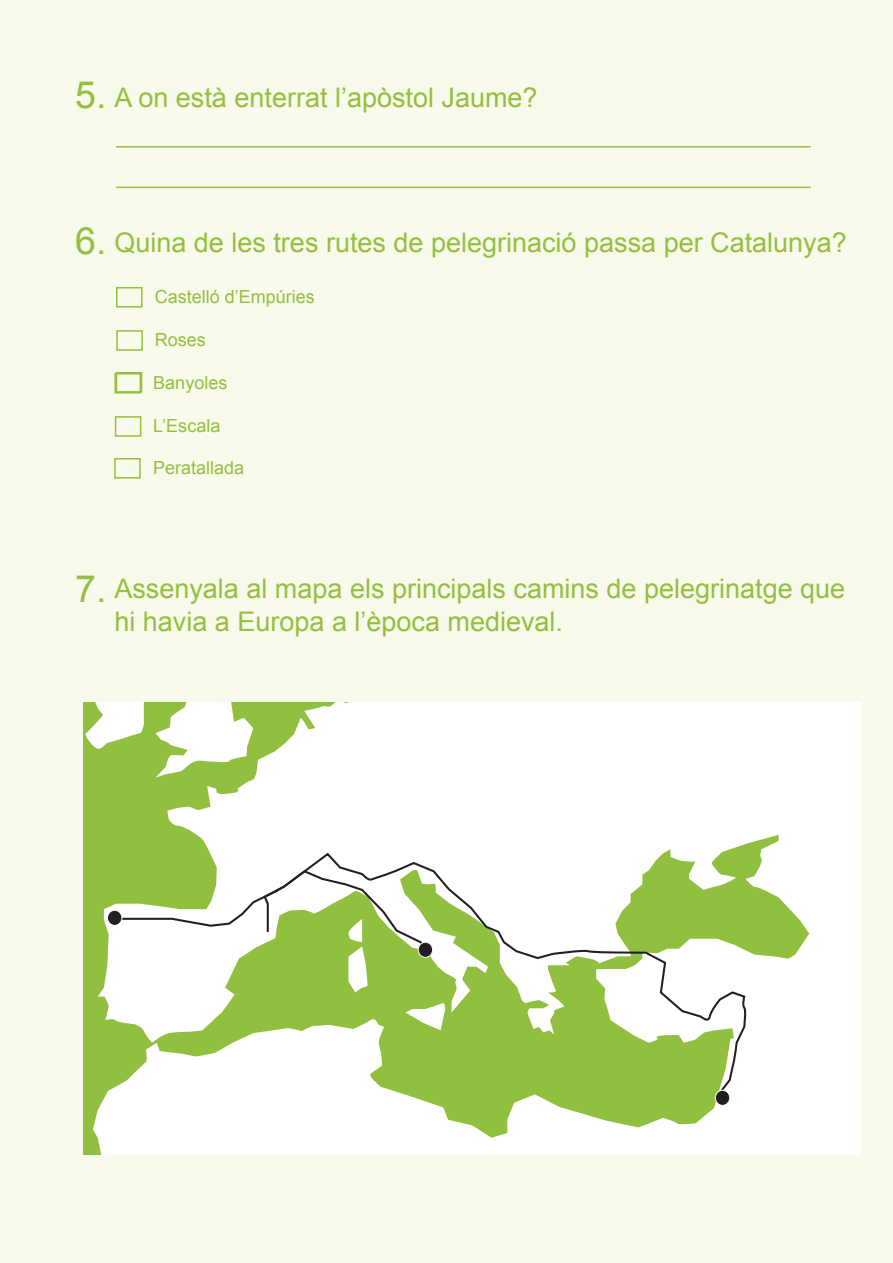
<style>
.page{position:relative;width:893px;height:1263px;background:#f8faec}
.page>*{position:absolute;margin:0;border:0;box-sizing:border-box;transform-origin:0 0}
.t1{font:37.5px "Arial";color:#93c03d}
.t2{font:27px/32.4px "Arial";color:#93c03d}
.t3{font:18px "Arial";color:#93c03d}
</style>
<div class="page">
<div style="left:116px;top:287px;width:27px;height:21px;border:2px solid #93c03d"></div>
<div style="left:116px;top:330px;width:27px;height:21px;border:2px solid #93c03d"></div>
<div style="left:116px;top:372px;width:26px;height:21px;border:2px solid #93c03d"></div>
<div style="left:114px;top:373px;width:27px;height:21px;border:2px solid #93c03d"></div>
<div style="left:115px;top:416px;width:26px;height:21px;border:2px solid #93c03d"></div>
<div style="left:114px;top:458px;width:27px;height:21px;border:2px solid #93c03d"></div>
<svg style="left:98px;top:702px;width:762px;height:230px;background:#eff6e4"></svg>
<svg style="left:93px;top:932px;width:767px;height:222px;background:#eef5e2"></svg>
<svg style="left:156px;top:702px;width:97px;height:76px;background:#d3e6b3"></svg>
<svg style="left:83px;top:702px;width:61px;height:47px;background:#d9e9bd"></svg>
<svg style="left:112px;top:851px;width:634px;height:247px;background:#cbe0a6"></svg>
<svg style="left:262px;top:869px;width:171px;height:123px;background:#b6d286"></svg>
<div style="left:715px;top:1090px;width:15px;height:15px;background:#231f20;border-radius:50%"></div>
<div style="left:715px;top:1090px;width:15px;height:16px;border:1px solid #fff;border-radius:50%"></div>
<div style="left:418px;top:942px;width:15px;height:15px;background:#231f20;border-radius:50%"></div>
<div style="left:418px;top:942px;width:15px;height:16px;border:1px solid #fff;border-radius:50%"></div>
<div style="left:107px;top:910px;width:15px;height:15px;background:#231f20;border-radius:50%"></div>
<div style="left:107px;top:910px;width:15px;height:16px;border:1px solid #fff;border-radius:50%"></div>
<hr style="left:116px;top:146px;width:695px;height:2px;background:#93c03d">
<hr style="left:116px;top:187px;width:695px;height:1px;background:#93c03d">
<p class="t1" style="left:75px;top:71px;width:33px">5.</p>
<p class="t2" style="left:114px;top:81px;width:425px">A on està enterrat l’apòstol Jaume?</p>
<p class="t1" style="left:75px;top:216px;width:33px">6.</p>
<p class="t2" style="left:114px;top:227px;width:734px">Quina de les tres rutes de pelegrinació passa per Catalunya?</p>
<p class="t3" style="left:155px;top:285px;width:162px">Castelló d’Empúries</p>
<p class="t3" style="left:155px;top:328px;width:53px">Roses</p>
<p class="t3" style="left:153px;top:371px;width:76px">Banyoles</p>
<p class="t3" style="left:153px;top:414px;width:69px">L’Escala</p>
<p class="t3" style="left:153px;top:456px;width:93px">Peratallada</p>
<p class="t1" style="left:75px;top:564px;width:33px">7.</p>
<p class="t2" style="left:114px;top:573px;width:732px">Assenyala al mapa els principals camins de pelegrinatge que hi havia a Europa a l’època medieval.</p>
</div>
